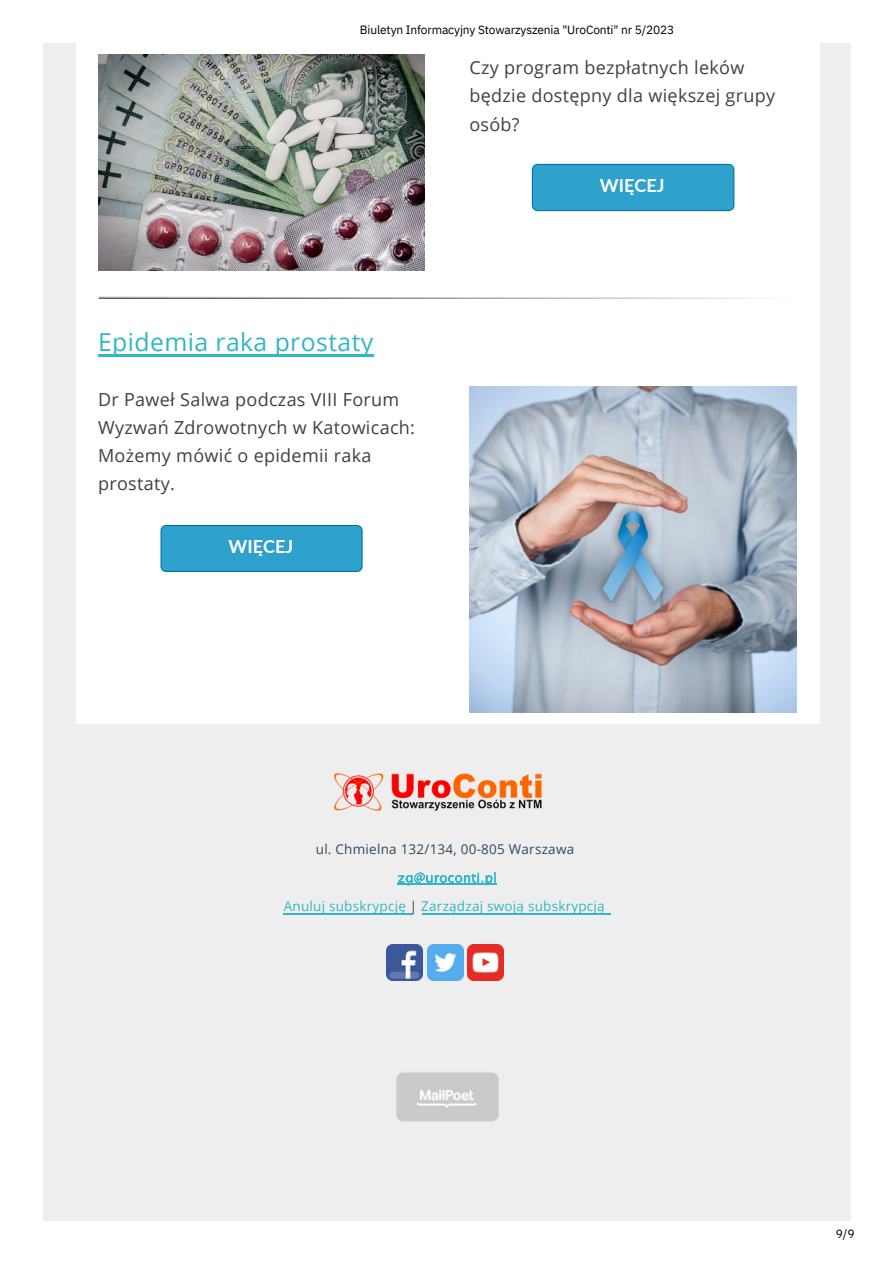
<style>
.page{position:relative;width:893px;height:1264px;background:#fff}
.page>*{position:absolute;margin:0;border:0;box-sizing:border-box;transform-origin:0 0}
.t1{font:24.75px "Open Sans";letter-spacing:.015em;color:#32b6c6}
.t2{font:18px/28px "Open Sans";letter-spacing:.015em;color:#404040}
.t3{font:700 18px "Lato";color:#fff}
.t4{font:13.5px "Open Sans";letter-spacing:.02em;color:#32b6c6}
.t5{font:13.5px "Open Sans";letter-spacing:.02em;color:#34495e}
.t6{font:12px "IBM Plex Sans";letter-spacing:-.01em;color:#000}
.s1{color:#404040}
</style>
<div class="page">
<div style="left:43px;top:36px;width:807px;height:1184px;background:#eee"></div>
<div style="left:76px;top:43px;width:743px;height:1094px;background:#fff"></div>
<svg style="left:99px;top:297px;width:662px;height:2px"></svg>
<div style="left:76px;top:724px;width:743px;height:317px;background:#eee"></div>
<div style="left:76px;top:1041px;width:743px;height:96px;background:#eee"></div>
<img style="left:99px;top:55px;width:326px;height:216px">
<hr style="left:98px;top:354px;width:275px;height:2px;background:#32b6c6">
<div style="left:160px;top:525px;width:203px;height:47px;background:#2ea1cd"></div>
<div style="left:532px;top:164px;width:202px;height:47px;background:#2ea1cd"></div>
<img style="left:470px;top:386px;width:326px;height:326px">
<img style="left:335px;top:773px;width:207px;height:38px">
<hr style="left:397px;top:883px;width:100px;height:1px;background:#32b6c6">
<svg style="left:398px;top:872px;width:98px;height:13px"></svg>
<hr style="left:284px;top:913px;width:129px;height:1px;background:#32b6c6">
<hr style="left:422px;top:913px;width:188px;height:1px;background:#32b6c6">
<img style="left:386px;top:944px;width:36px;height:36px">
<img style="left:427px;top:944px;width:36px;height:36px">
<img style="left:467px;top:944px;width:36px;height:36px">
<img style="left:396px;top:1072px;width:103px;height:50px">
<p class="t6" style="left:360px;top:22px;width:316px">Biuletyn Informacyjny Stowarzyszenia "UroConti" nr 5/2023</p>
<p class="t2" style="left:469px;top:53px;width:307px">Czy program bezpłatnych leków będzie dostępny dla większej grupy osób?</p>
<p class="t1" style="left:98px;top:325px;width:277px">Epidemia raka prostaty</p>
<p class="t2" style="left:98px;top:385px;width:318px">Dr Paweł Salwa podczas VIII Forum<br>Wyzwań Zdrowotnych w Katowicach:<br>Możemy mówić o epidemii raka prostaty.</p>
<p class="t3" style="left:228px;top:535px;width:66px">WIĘCEJ</p>
<p class="t3" style="left:600px;top:174px;width:66px">WIĘCEJ</p>
<p class="t5" style="left:316px;top:840px;width:260px">ul. Chmielna 132/134, 00-805 Warszawa</p>
<p class="t4" style="left:284px;top:896px;width:322px">Anuluj subskrypcję <span class="s1">|</span> Zarządzaj swoją subskrypcją</p>
<p class="t6" style="left:835px;top:1225px;width:20px">9/9</p>
</div>
